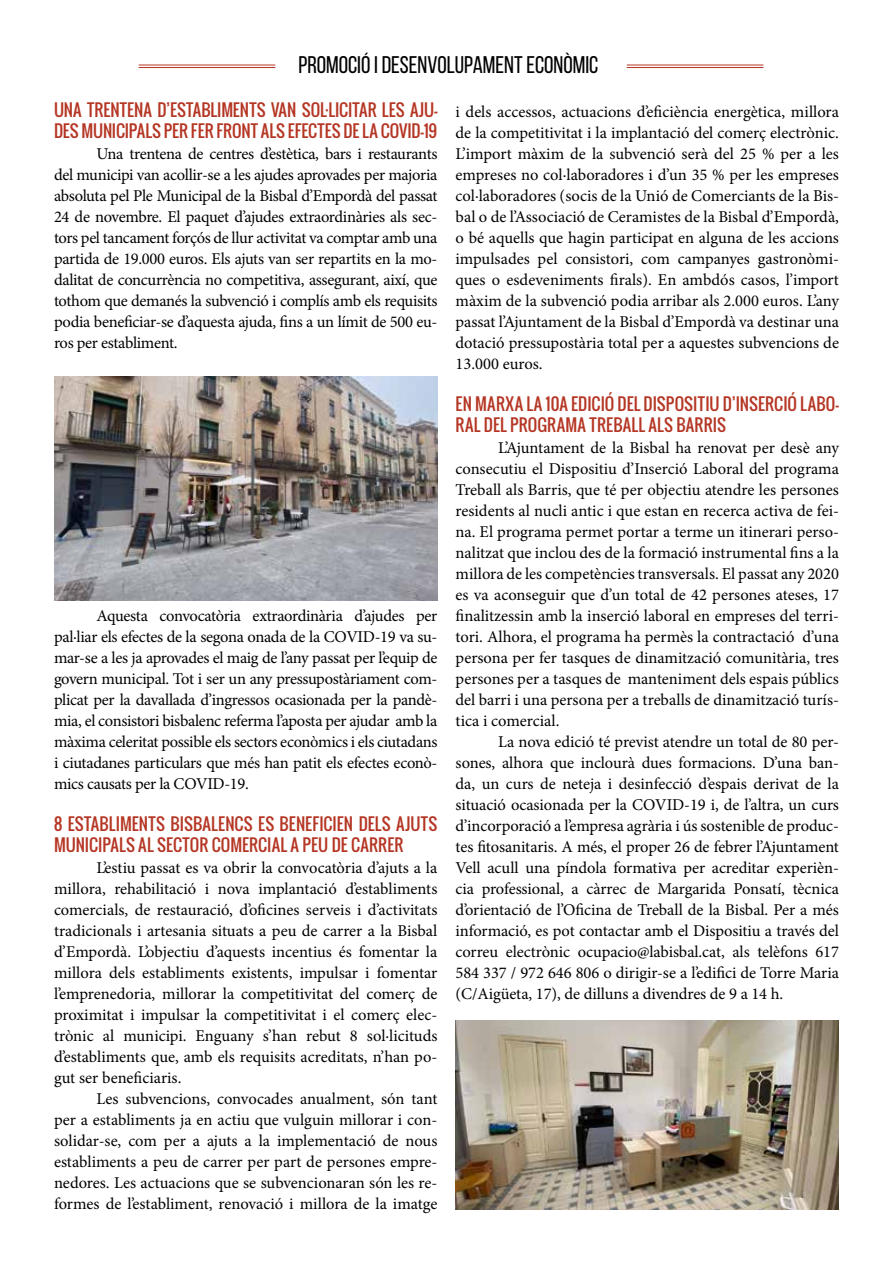
<style>
.page{position:relative;width:893px;height:1263px;background:#fff}
.page>*{position:absolute;margin:0;border:0;box-sizing:border-box;transform-origin:0 0}
.t1{font:24px "Bebas Neue";color:#000}
.t2{font:16.5px/21px "Minion Pro";letter-spacing:-.005em;color:#000;text-align:justify}
.t3{font:16.5px/21px "Oswald";letter-spacing:.005em;color:#b53624}
</style>
<div class="page">
<img style="left:54px;top:376px;width:384px;height:224px">
<hr style="left:139px;top:65px;width:136px;height:1px;background:#b53624">
<hr style="left:139px;top:67px;width:136px;height:1px;background:#b53624">
<hr style="left:627px;top:65px;width:136px;height:1px;background:#b53624">
<hr style="left:627px;top:67px;width:136px;height:1px;background:#b53624">
<img style="left:455px;top:1020px;width:384px;height:189px">
<h1 class="t1" style="left:298px;top:51px;width:301px">PROMOCIÓ I DESENVOLUPAMENT ECONÒMIC</h1>
<p class="t3" style="left:54px;top:99px;width:385px">UNA TRENTENA D’ESTABLIMENTS VAN SOL·LICITAR LES AJU-<br>DES MUNICIPALS PER FER FRONT ALS EFECTES DE LA COVID-19</p>
<p class="t2" style="left:54px;top:143px;width:385px;text-indent:43px">Una trentena de centres d’estètica, bars i restaurants del municipi van acollir-se a les ajudes aprovades per majoria absoluta pel Ple Municipal de la Bisbal d’Empordà del passat 24 de novembre. El paquet d’ajudes extraordinàries als sec&shy;tors pel tancament forçós de llur activitat va comptar amb una partida de 19.000 euros. Els ajuts van ser repartits en la mo&shy;dalitat de concurrència no competitiva, assegurant, així, que tothom que demanés la subvenció i complís amb els requisits podia beneficiar-se d’aquesta ajuda, fins a un límit de 500 eu&shy;ros per establiment.</p>
<p class="t2" style="left:54px;top:605px;width:385px;text-indent:43px">Aquesta convocatòria extraordinària d’ajudes per pal·liar els efectes de la segona onada de la COVID-19 va su&shy;mar-se a les ja aprovades el maig de l’any passat per l’equip de govern municipal. Tot i ser un any pressupostàriament com&shy;plicat per la davallada d’ingressos ocasionada per la pandè&shy;mia, el consistori bisbalenc referma l’aposta per ajudar amb la màxima celeritat possible els sectors econòmics i els ciutadans i ciutadanes particulars que més han patit els efectes econò&shy;mics causats per la COVID-19.</p>
<p class="t3" style="left:54px;top:813px;width:385px">8 ESTABLIMENTS BISBALENCS ES BENEFICIEN DELS AJUTS<br>MUNICIPALS AL SECTOR COMERCIAL A PEU DE CARRER</p>
<p class="t2" style="left:54px;top:857px;width:385px;text-indent:43px">L’estiu passat es va obrir la convocatòria d’ajuts a la millora, rehabilitació i nova implantació d’establiments comercials, de restauració, d’oficines serveis i d’activitats tradicionals i artesania situats a peu de carrer a la Bisbal d’Empordà. L’objectiu d’aquests incentius és fomentar la millora dels establiments existents, impulsar i fomentar l’emprenedoria, millorar la competitivitat del comerç de proximitat i impulsar la competitivitat i el comerç elec&shy;trònic al municipi. Enguany s’han rebut 8 sol·licituds d’establiments que, amb els requisits acreditats, n’han po&shy;gut ser beneficiaris.</p>
<p class="t2" style="left:54px;top:1088px;width:385px;text-indent:43px">Les subvencions, convocades anualment, són tant per a establiments ja en actiu que vulguin millorar i con&shy;solidar-se, com per a ajuts a la implementació de nous establiments a peu de carrer per part de persones empre&shy;nedores. Les actuacions que se subvencionaran són les re&shy;formes de l’establiment, renovació i millora de la imatge</p>
<p class="t2" style="left:456px;top:101px;width:385px">i dels accessos, actuacions d’eficiència energètica, millora de la competitivitat i la implantació del comerç electrònic.<br>L’import màxim de la subvenció serà del 25 % per a les empreses no col·laboradores i d’un 35 % per les empreses col·laboradores (socis de la Unió de Comerciants de la Bis&shy;bal o de l’Associació de Ceramistes de la Bisbal d’Empordà, o bé aquells que hagin participat en alguna de les accions impulsades pel consistori, com campanyes gastronòmi&shy;ques o esdeveniments firals). En ambdós casos, l’import màxim de la subvenció podia arribar als 2.000 euros. L’any passat l’Ajuntament de la Bisbal d’Empordà va destinar una dotació pressupostària total per a aquestes subvencions de 13.000 euros.</p>
<p class="t3" style="left:456px;top:394px;width:385px">EN MARXA LA 10A EDICIÓ DEL DISPOSITIU D’INSERCIÓ LABO-<br>RAL DEL PROGRAMA TREBALL ALS BARRIS</p>
<p class="t2" style="left:456px;top:438px;width:385px;text-indent:43px">L’Ajuntament de la Bisbal ha renovat per desè any consecutiu el Dispositiu d’Inserció Laboral del programa Treball als Barris, que té per objectiu atendre les persones residents al nucli antic i que estan en recerca activa de fei&shy;na. El programa permet portar a terme un itinerari perso&shy;nalitzat que inclou des de la formació instrumental fins a la millora de les competències transversals. El passat any 2020 es va aconseguir que d’un total de 42 persones ateses, 17 finalitzessin amb la inserció laboral en empreses del terri&shy;tori. Alhora, el programa ha permès la contractació d’una persona per fer tasques de dinamització comunitària, tres persones per a tasques de manteniment dels espais públics del barri i una persona per a treballs de dinamització turís&shy;tica i comercial.</p>
<p class="t2" style="left:456px;top:732px;width:385px;text-indent:43px">La nova edició té previst atendre un total de 80 per&shy;sones, alhora que inclourà dues formacions. D’una ban&shy;da, un curs de neteja i desinfecció d’espais derivat de la situació ocasionada per la COVID-19 i, de l’altra, un curs d’incorporació a l’empresa agrària i ús sostenible de produc&shy;tes fitosanitaris. A més, el proper 26 de febrer l’Ajuntament Vell acull una píndola formativa per acreditar experièn&shy;cia professional, a càrrec de Margarida Ponsatí, tècnica d’orientació de l’Oficina de Treball de la Bisbal. Per a més informació, es pot contactar amb el Dispositiu a través del correu electrònic ocupacio@labisbal.cat, als telèfons 617<br>584 337 / 972 646 806 o dirigir-se a l’edifici de Torre Maria (C/Aigüeta, 17), de dilluns a divendres de 9 a 14 h.</p>
</div>
